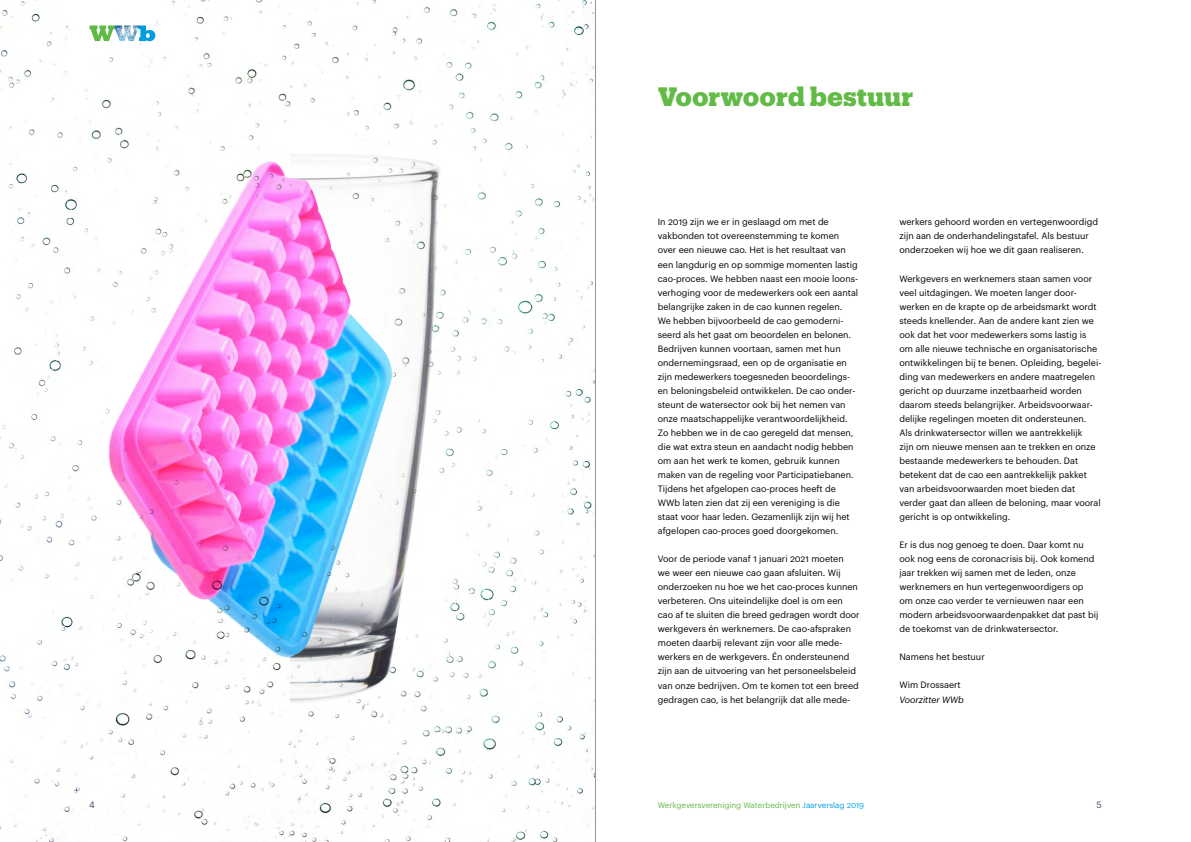
<style>
.page{position:relative;width:1191px;height:842px;background:#fff}
.page>*{position:absolute;margin:0;border:0;box-sizing:border-box;transform-origin:0 0}
.t1{font:900 26px "Produkt";color:#62bb46}
.t2{font:9px/14px "Graphik";color:#000}
.t3{font:italic 9px "Graphik";color:#000}
.t4{font:9px "Graphik";color:#474466}
.t5{font:8px "Graphik";color:#62bb46}
.s1{color:#00a1e4}
</style>
<div class="page">
<img style="left:0;top:0;width:595px;height:842px">
<svg style="left:139px;top:26px;width:16px;height:15px"></svg>
<img style="left:114px;top:26px;width:25px;height:15px">
<svg style="left:89px;top:26px;width:25px;height:15px"></svg>
<hr style="left:595px;top:0;width:1px;height:842px;background:#939598">
<h1 class="t1" style="left:658px;top:78px;width:257px">Voorwoord bestuur</h1>
<p class="t2" style="left:658px;top:214px;width:202px">In 2019 zijn we er in geslaagd om met de vakbonden tot overeenstemming te komen over een nieuwe cao. Het is het resultaat van een langdurig en op sommige momenten lastig cao-proces. We hebben naast een mooie loons&shy;verhoging voor de medewerkers ook een aantal belangrijke zaken in de cao kunnen regelen.<br>We hebben bijvoorbeeld de cao gemoderni&shy;seerd als het gaat om beoordelen en belonen.<br>Bedrijven kunnen voortaan, samen met hun ondernemingsraad, een op de organisatie en zijn medewerkers toegesneden beoordelings&shy;en beloningsbeleid ontwikkelen. De cao onder&shy;steunt de watersector ook bij het nemen van onze maatschappelijke verantwoordelijkheid.<br>Zo hebben we in de cao geregeld dat mensen, die wat extra steun en aandacht nodig hebben om aan het werk te komen, gebruik kunnen maken van de regeling voor Participatiebanen.<br>Tijdens het afgelopen cao-proces heeft de WWb laten zien dat zij een vereniging is die staat voor haar leden. Gezamenlijk zijn wij het afgelopen cao-proces goed doorgekomen.</p>
<p class="t2" style="left:658px;top:551px;width:203px">Voor de periode vanaf 1 januari 2021 moeten<br>we weer een nieuwe cao gaan afsluiten. Wij onderzoeken nu hoe we het cao-proces kunnen verbeteren. Ons uiteindelijke doel is om een cao af te sluiten die breed gedragen wordt door werkgevers én werknemers. De cao-afspraken moeten daarbij relevant zijn voor alle mede&shy;werkers en de werkgevers. Én ondersteunend zijn aan de uitvoering van het personeelsbeleid van onze bedrijven. Om te komen tot een breed gedragen cao, is het belangrijk dat alle mede-</p>
<p class="t2" style="left:899px;top:214px;width:200px">werkers gehoord worden en vertegenwoordigd zijn aan de onderhandelingstafel. Als bestuur onderzoeken wij hoe we dit gaan realiseren.</p>
<p class="t2" style="left:899px;top:270px;width:203px">Werkgevers en werknemers staan samen voor veel uitdagingen. We moeten langer door&shy;werken en de krapte op de arbeidsmarkt wordt steeds knellender. Aan de andere kant zien we ook dat het voor medewerkers soms lastig is om alle nieuwe technische en organisatorische ontwikkelingen bij te benen. Opleiding, begelei&shy;ding van medewerkers en andere maatregelen gericht op duurzame inzetbaarheid worden daarom steeds belangrijker. Arbeidsvoorwaar&shy;delijke regelingen moeten dit ondersteunen.<br>Als drinkwatersector willen we aantrekkelijk<br>zijn om nieuwe mensen aan te trekken en onze bestaande medewerkers te behouden. Dat betekent dat de cao een aantrekkelijk pakket van arbeidsvoorwaarden moet bieden dat verder gaat dan alleen de beloning, maar vooral gericht is op ontwikkeling.</p>
<p class="t2" style="left:899px;top:537px;width:200px">Er is dus nog genoeg te doen. Daar komt nu ook nog eens de coronacrisis bij. Ook komend jaar trekken wij samen met de leden, onze werknemers en hun vertegenwoordigers op om onze cao verder te vernieuwen naar een modern arbeidsvoorwaardenpakket dat past bij de toekomst van de drinkwatersector.</p>
<p class="t2" style="left:899px;top:649px;width:87px">Namens het bestuur</p>
<p class="t2" style="left:899px;top:677px;width:63px">Wim Drossaert</p>
<p class="t3" style="left:899px;top:692px;width:66px">Voorzitter WWb</p>
<p class="t4" style="left:89px;top:798px;width:7px">4</p>
<p class="t4" style="left:1096px;top:798px;width:7px">5</p>
<p class="t5" style="left:658px;top:799px;width:208px">Werkgeversvereniging Waterbedrijven <span class="s1">Jaarverslag 2019</span></p>
</div>
